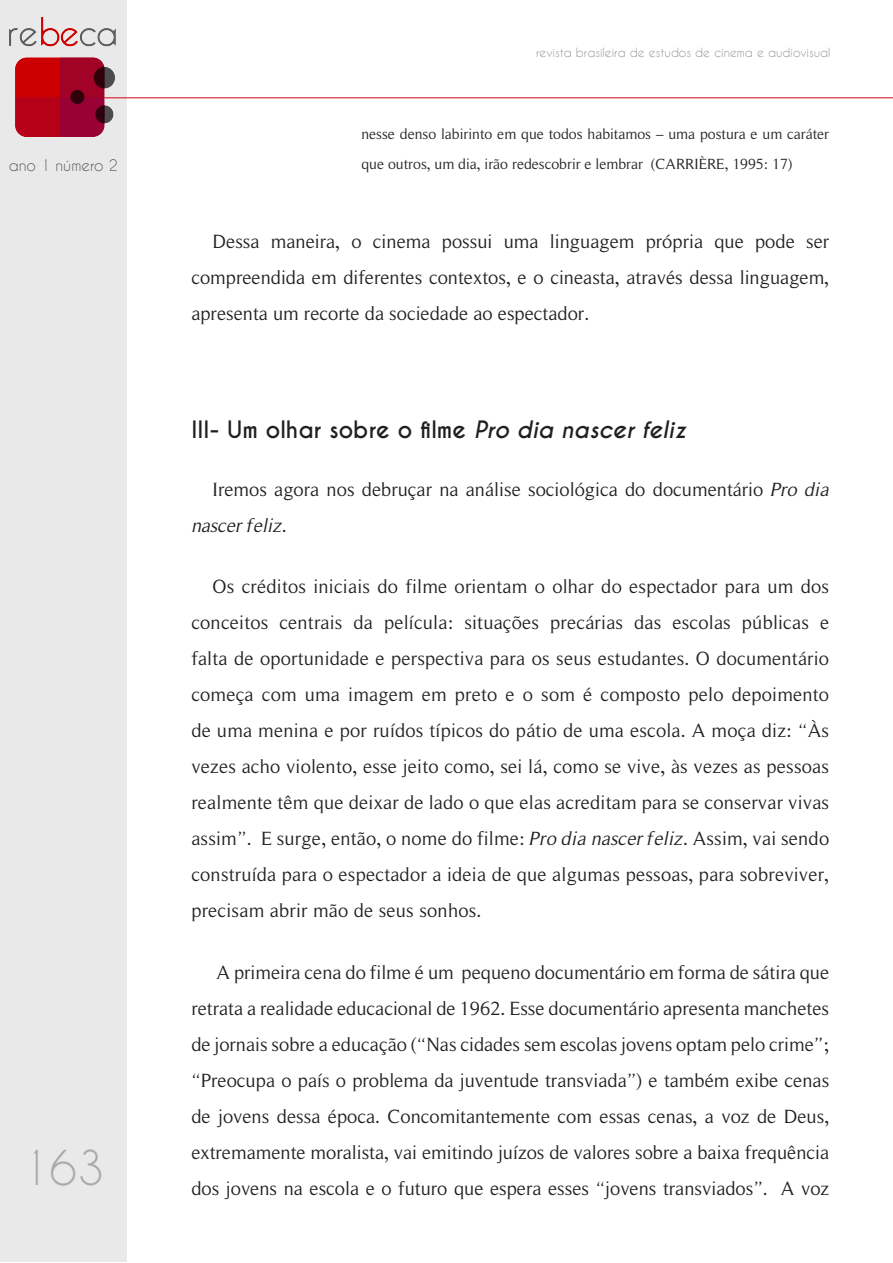
<style>
.page{position:relative;width:893px;height:1263px;background:#fff}
.page>*{position:absolute;margin:0;border:0;box-sizing:border-box;transform-origin:0 0}
.t1{font:45px "Caviar Dreams";color:#a8a9ad}
.intertitulos{font:700 22.5px "Caviar Dreams";color:#231f20}
.texto{font:19.5px/36px "Roman Serif";color:#231f20;text-align:justify}
.citacao{font:15px/30px "Roman Serif";color:#231f20}
.t2{font:15px "Caviar Dreams";color:#57585a}
.t3{font:12px "Caviar Dreams";color:#939598}
.s1{font-style:italic}
</style>
<div class="page">
<div style="left:1px;top:1px;width:126px;height:1261px;background:#e9e9e9"></div>
<hr style="left:98px;top:97px;width:795px;height:1px;background:#d1232a">
<img style="left:10px;top:17px;width:106px;height:119px">
<p class="t2" style="left:9px;top:156px;width:111px">ano 1 número 2</p>
<h1 class="t1" style="left:22px;top:1141px;width:84px">163</h1>
<p class="t3" style="left:536px;top:46px;width:296px">revista brasileira de estudos de cinema e audiovisual</p>
<p class="citacao" style="left:361px;top:119px;width:469px">nesse denso labirinto em que todos habitamos – uma postura e um caráter que outros, um dia, irão redescobrir e lembrar (CARRIÈRE, 1995: 17)</p>
<p class="texto" style="left:191px;top:223px;width:639px;text-indent:21px">Dessa maneira, o cinema possui uma linguagem própria que pode ser compreendida em diferentes contextos, e o cineasta, através dessa linguagem, apresenta um recorte da sociedade ao espectador.</p>
<p class="intertitulos" style="left:191px;top:416px;width:497px">III- Um olhar sobre o filme <span class="s1">Pro dia nascer feliz</span></p>
<p class="texto" style="left:191px;top:471px;width:639px;text-indent:21px">Iremos agora nos debruçar na análise sociológica do documentário <span class="s1">Pro dia nascer feliz</span>.</p>
<p class="texto" style="left:191px;top:568px;width:639px;text-indent:21px">Os créditos iniciais do filme orientam o olhar do espectador para um dos conceitos centrais da película: situações precárias das escolas públicas e falta de oportunidade e perspectiva para os seus estudantes. O documentário começa com uma imagem em preto e o som é composto pelo depoimento de uma menina e por ruídos típicos do pátio de uma escola. A moça diz: “Às vezes acho violento, esse jeito como, sei lá, como se vive, às vezes as pessoas realmente têm que deixar de lado o que elas acreditam para se conservar vivas assim”. E surge, então, o nome do filme: <span class="s1">Pro dia nascer feliz</span>. Assim, vai sendo construída para o espectador a ideia de que algumas pessoas, para sobreviver, precisam abrir mão de seus sonhos.</p>
<p class="texto" style="left:191px;top:954px;width:639px;text-indent:25px">A primeira cena do filme é um pequeno documentário em forma de sátira que retrata a realidade educacional de 1962. Esse documentário apresenta manchetes de jornais sobre a educação (“Nas cidades sem escolas jovens optam pelo crime”; “Preocupa o país o problema da juventude transviada”) e também exibe cenas de jovens dessa época. Concomitantemente com essas cenas, a voz de Deus, extremamente moralista, vai emitindo juízos de valores sobre a baixa frequência dos jovens na escola e o futuro que espera esses “jovens transviados”. A voz</p>
</div>
